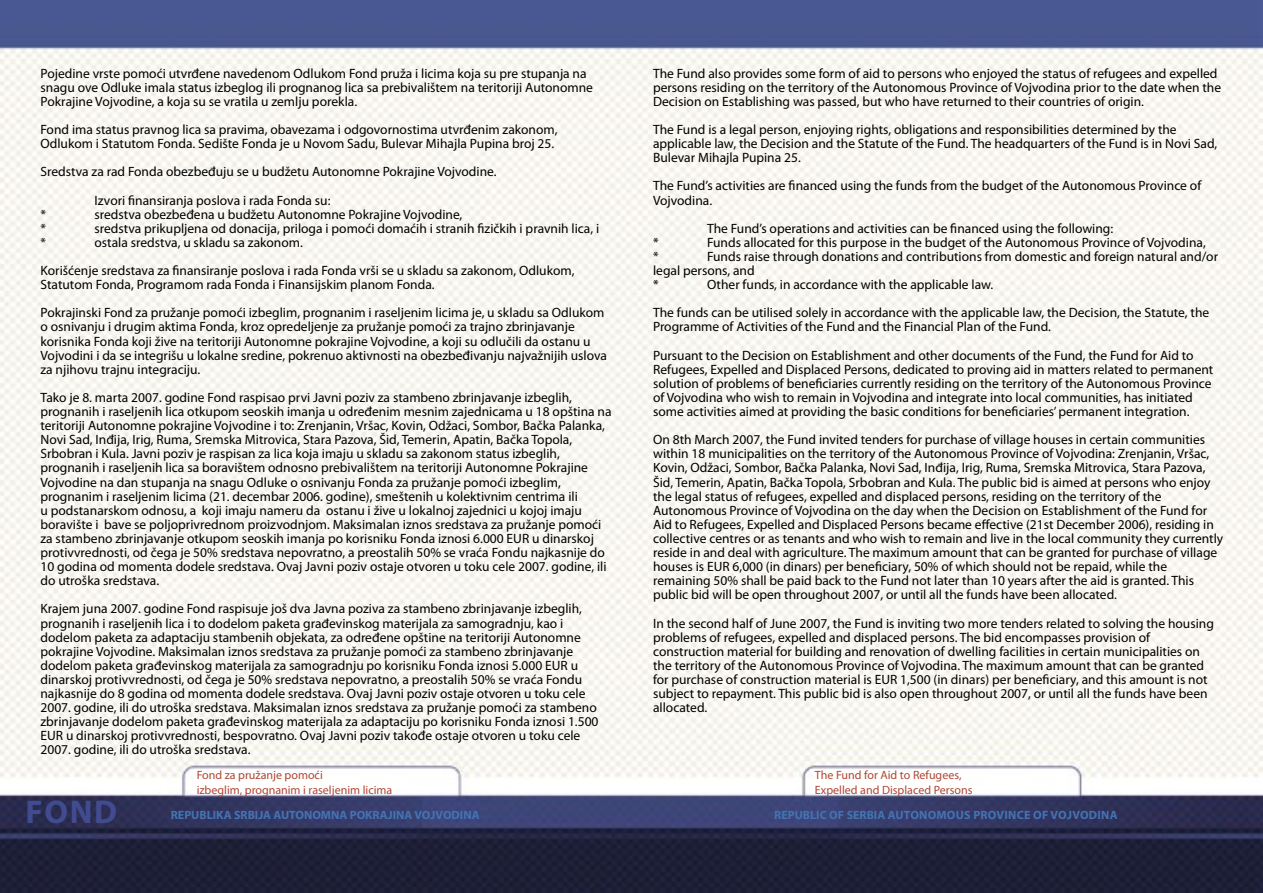
<style>
.page{position:relative;width:1263px;height:893px;background:#fff}
.page>*{position:absolute;margin:0;border:0;box-sizing:border-box;transform-origin:0 0}
.t1{font:700 33px "Myriad Pro";color:#414c90}
.t2{font:13.5px/14.1px "Myriad Pro";color:#000}
.t3{font:12px "Myriad Pro";color:#af4733}
.t4{font:700 12px "Myriad Pro";letter-spacing:.02em;color:#4473b3}
.t5{font:700 12px "Myriad Pro";color:#4473b3}
</style>
<div class="page">
<img style="left:0;top:0;width:1263px;height:893px">
<p class="t2" style="left:40px;top:66px;width:554px">Pojedine vrste pomoći utvrđene navedenom Odlukom Fond pruža i licima koja su pre stupanja na snagu ove Odluke imala status izbeglog ili prognanog lica sa prebivalištem na teritoriji Autonomne<br>Pokrajine Vojvodine, a koja su se vratila u zemlju porekla.</p>
<p class="t2" style="left:40px;top:123px;width:519px">Fond ima status pravnog lica sa pravima, obavezama i odgovornostima utvrđenim zakonom,</p>
<p class="t2" style="left:40px;top:137px;width:515px">Odlukom i Statutom Fonda. Sedište Fonda je u Novom Sadu, Bulevar Mihajla Pupina broj 25.</p>
<p class="t2" style="left:40px;top:165px;width:458px">Sredstva za rad Fonda obezbeđuju se u budžetu Autonomne Pokrajine Vojvodine.</p>
<p class="t2" style="left:94px;top:193px;width:238px">Izvori finansiranja poslova i rada Fonda su:</p>
<p class="t2" style="left:40px;top:207px;width:7px">*</p>
<p class="t2" style="left:94px;top:207px;width:369px">sredstva obezbeđena u budžetu Autonomne Pokrajine Vojvodine,</p>
<p class="t2" style="left:40px;top:221px;width:7px">*</p>
<p class="t2" style="left:94px;top:221px;width:506px">sredstva prikupljena od donacija, priloga i pomoći domaćih i stranih fizičkih i pravnih lica, i</p>
<p class="t2" style="left:40px;top:236px;width:7px">*</p>
<p class="t2" style="left:94px;top:236px;width:210px">ostala sredstva, u skladu sa zakonom.</p>
<p class="t2" style="left:40px;top:264px;width:535px">Korišćenje sredstava za finansiranje poslova i rada Fonda vrši se u skladu sa zakonom, Odlukom,</p>
<p class="t2" style="left:40px;top:278px;width:396px">Statutom Fonda, Programom rada Fonda i Finansijskim planom Fonda.</p>
<p class="t2" style="left:40px;top:306px;width:568px">Pokrajinski Fond za pružanje pomoći izbeglim, prognanim i raseljenim licima je, u skladu sa Odlukom o osnivanju i drugim aktima Fonda, kroz opredeljenje za pružanje pomoći za trajno zbrinjavanje korisnika Fonda koji žive na teritoriji Autonomne pokrajine Vojvodine, a koji su odlučili da ostanu u Vojvodini i da se integrišu u lokalne sredine, pokrenuo aktivnosti na obezbeđivanju najvažnijih uslova za njihovu trajnu integraciju.</p>
<p class="t2" style="left:40px;top:391px;width:572px">Tako je 8. marta 2007. godine Fond raspisao prvi Javni poziv za stambeno zbrinjavanje izbeglih, prognanih i raseljenih lica otkupom seoskih imanja u određenim mesnim zajednicama u 18 opština na teritoriji Autonomne pokrajine Vojvodine i to: Zrenjanin, Vršac, Kovin, Odžaci, Sombor, Bačka Palanka, Novi Sad, Inđija, Irig, Ruma, Sremska Mitrovica, Stara Pazova, Šid, Temerin, Apatin, Bačka Topola,</p>
<p class="t2" style="left:40px;top:447px;width:521px">Srbobran i Kula. Javni poziv јe raspisan za lica koja imaju u skladu sa zakonom status izbeglih,</p>
<p class="t2" style="left:40px;top:461px;width:549px">prognanih i raseljenih lica sa boravištem odnosno prebivalištem na teritoriji Autonomne Pokrajine<br>Vojvodine na dan stupanja na snagu Odluke o osnivanju Fonda za pružanje pomoći izbeglim,</p>
<p class="t2" style="left:40px;top:489px;width:567px">prognanim i raseljenim licima (21. decembar 2006. godine), smeštenih u kolektivnim centrima ili<br>u podstanarskom odnosu, a koji imaju nameru da ostanu i žive u lokalnoj zajednici u kojoj imaju boravište i bave se poljoprivrednom proizvodnjom. Maksimalan iznos sredstava za pružanje pomoći za stambeno zbrinjavanje otkupom seoskih imanja po korisniku Fonda iznosi 6.000 EUR u dinarskoj protivvrednosti, od čega je 50% sredstava nepovratno, a preostalih 50% se vraća Fondu najkasnije do 10 godina od momenta dodele sredstava. Ovaj Javni poziv ostaje otvoren u toku cele 2007. godine, ili do utroška sredstava.</p>
<p class="t2" style="left:40px;top:602px;width:543px">Krajem juna 2007. godine Fond raspisuje još dva Javna poziva za stambeno zbrinjavanje izbeglih, prognanih i raseljenih lica i to dodelom paketa građevinskog materijala za samogradnju, kao i</p>
<p class="t2" style="left:40px;top:630px;width:542px">dodelom paketa za adaptaciju stambenih objekata, za određene opštine na teritoriji Autonomne pokrajine Vojvodine. Maksimalan iznos sredstava za pružanje pomoći za stambeno zbrinjavanje</p>
<p class="t2" style="left:40px;top:659px;width:559px">dodelom paketa građevinskog materijala za samogradnju po korisniku Fonda iznosi 5.000 EUR u dinarskoj protivvrednosti, od čega je 50% sredstava nepovratno, a preostalih 50% se vraća Fondu najkasnije do 8 godina od momenta dodele sredstava. Ovaj Javni poziv ostaje otvoren u toku cele 2007. godine, ili do utroška sredstava. Maksimalan iznos sredstava za pružanje pomoći za stambeno zbrinjavanje dodelom paketa građevinskog materijala za adaptaciju po korisniku Fonda iznosi 1.500<br>EUR u dinarskoj protivvrednosti, bespovratno. Ovaj Javni poziv takođe ostaje otvoren u toku cele 2007. godine, ili do utroška sredstava.</p>
<p class="t2" style="left:653px;top:66px;width:570px">The Fund also provides some form of aid to persons who enjoyed the status of refugees and expelled persons residing on the territory of the Autonomous Province of Vojvodina prior to the date when the<br>Decision on Establishing was passed, but who have returned to their countries of origin.</p>
<p class="t2" style="left:653px;top:123px;width:525px">The Fund is a legal person, enjoying rights, obligations and responsibilities determined by the</p>
<p class="t2" style="left:653px;top:137px;width:566px">applicable law, the Decision and the Statute of the Fund. The headquarters of the Fund is in Novi Sad,<br>Bulevar Mihajla Pupina 25.</p>
<p class="t2" style="left:653px;top:179px;width:550px">The Fund’s activities are financed using the funds from the budget of the Autonomous Province of<br>Vojvodina.</p>
<p class="t2" style="left:707px;top:221px;width:408px">The Fund’s operations and activities can be financed using the following:</p>
<p class="t2" style="left:653px;top:236px;width:7px">*</p>
<p class="t2" style="left:707px;top:236px;width:500px">Funds allocated for this purpose in the budget of the Autonomous Province of Vojvodina,</p>
<p class="t2" style="left:653px;top:250px;width:7px">*</p>
<p class="t2" style="left:653px;top:250px;width:566px;text-indent:54px">Funds raise through donations and contributions from domestic and foreign natural and/or legal persons, and</p>
<p class="t2" style="left:653px;top:278px;width:7px">*</p>
<p class="t2" style="left:707px;top:278px;width:288px">Other funds, in accordance with the applicable law.</p>
<p class="t2" style="left:653px;top:306px;width:558px">The funds can be utilised solely in accordance with the applicable law, the Decision, the Statute, the<br>Programme of Activities of the Fund and the Financial Plan of the Fund.</p>
<p class="t2" style="left:653px;top:348px;width:562px">Pursuant to the Decision on Establishment and other documents of the Fund, the Fund for Aid to Refugees, Expelled and Displaced Persons, dedicated to proving aid in matters related to permanent solution of problems of beneficiaries currently residing on the territory of the Autonomous Province of Vojvodina who wish to remain in Vojvodina and integrate into local communities, has initiated some activities aimed at providing the basic conditions for beneficiaries’ permanent integration.</p>
<p class="t2" style="left:653px;top:433px;width:559px">On 8th March 2007, the Fund invited tenders for purchase of village houses in certain communities within 18 municipalities on the territory of the Autonomous Province of Vojvodina: Zrenjanin, Vršac, Kovin, Odžaci, Sombor, Bačka Palanka, Novi Sad, Inđija, Irig, Ruma, Sremska Mitrovica, Stara Pazova, Šid, Temerin, Apatin, Bačka Topola, Srbobran and Kula. The public bid is aimed at persons who enjoy the legal status of refugees, expelled and displaced persons, residing on the territory of the</p>
<p class="t2" style="left:653px;top:503px;width:572px">Autonomous Province of Vojvodina on the day when the Decision on Establishment of the Fund for Aid to Refugees, Expelled and Displaced Persons became effective (21st December 2006), residing in collective centres or as tenants and who wish to remain and live in the local community they currently reside in and deal with agriculture. The maximum amount that can be granted for purchase of village houses is EUR 6,000 (in dinars) per beneficiary, 50% of which should not be repaid, while the</p>
<p class="t2" style="left:653px;top:574px;width:542px">remaining 50% shall be paid back to the Fund not later than 10 years after the aid is granted. This public bid will be open throughout 2007, or until all the funds have been allocated.</p>
<p class="t2" style="left:653px;top:616px;width:562px">In the second half of June 2007, the Fund is inviting two more tenders related to solving the housing problems of refugees, expelled and displaced persons. The bid encompasses provision of</p>
<p class="t2" style="left:653px;top:644px;width:556px">construction material for building and renovation of dwelling facilities in certain municipalities on the territory of the Autonomous Province of Vojvodina. The maximum amount that can be granted for purchase of construction material is EUR 1,500 (in dinars) per beneficiary, and this amount is not subject to repayment. This public bid is also open throughout 2007, or until all the funds have been allocated.</p>
<p class="t3" style="left:197px;top:768px;width:128px">Fond za pružanje pomoći</p>
<p class="t3" style="left:197px;top:783px;width:197px">izbeglim, prognanim i raseljenim licima</p>
<p class="t3" style="left:815px;top:768px;width:148px">The Fund for Aid to Refugees,</p>
<p class="t3" style="left:815px;top:783px;width:159px">Expelled and Displaced Persons</p>
<p class="t1" style="left:26px;top:794px;width:93px">FOND</p>
<p class="t5" style="left:171px;top:808px;width:310px">REPUBLIKA SRBIJA AUTONOMNA POKRAJINA VOJVODINA</p>
<p class="t4" style="left:774px;top:808px;width:345px">REPUBLIC OF SERBIA AUTONOMOUS PROVINCE OF VOJVODINA</p>
</div>
